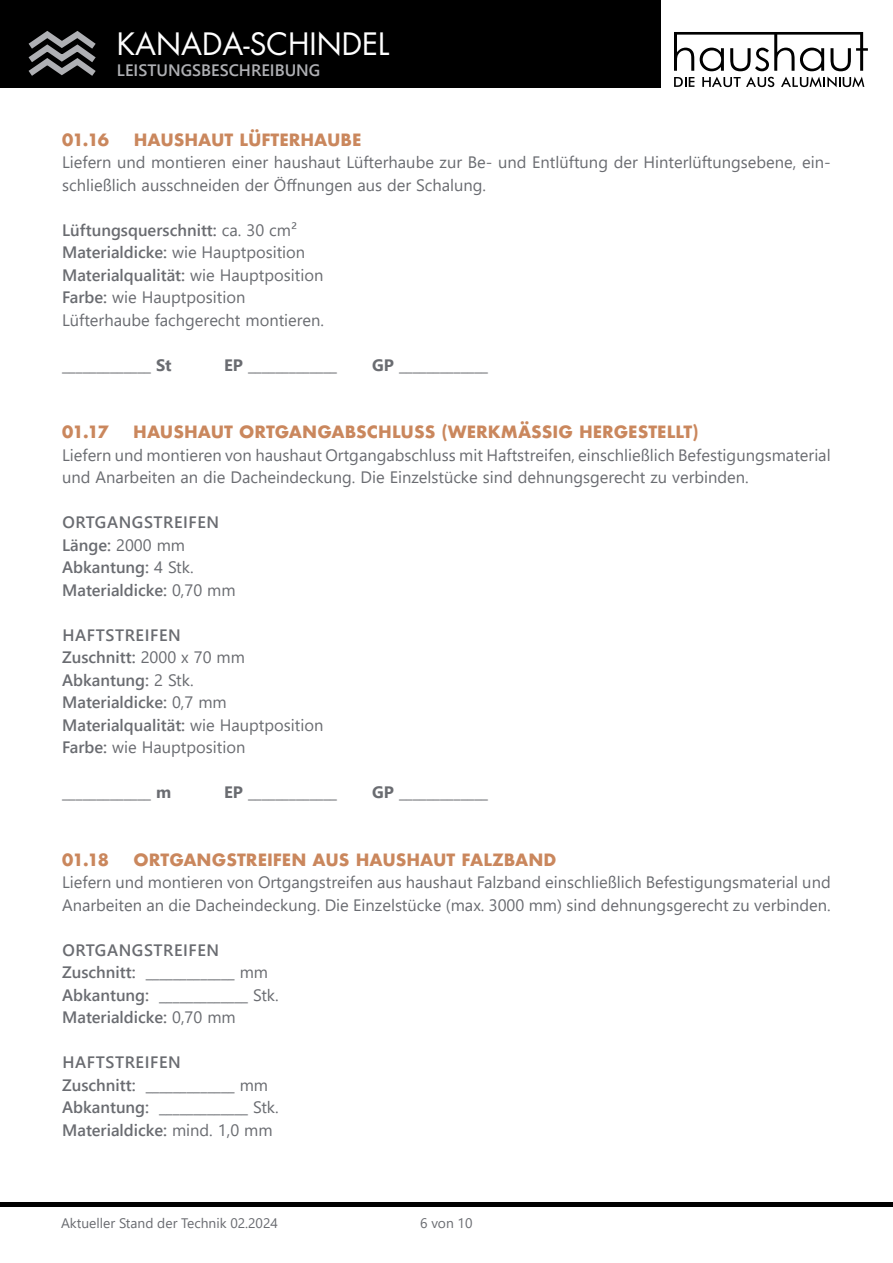
<style>
.page{position:relative;width:893px;height:1263px;background:#fff}
.page>*{position:absolute;margin:0;border:0;box-sizing:border-box;transform-origin:0 0}
.t1{font:30px "Futura";color:#fff}
.t2{font:16.5px/22.5px "Segoe UI";color:#6a6c71}
.t3{font:600 16.5px/22.5px "Segoe UI";color:#6a6c71}
.t4{font:700 16.5px "Futura";color:#ca875d}
.t5{font:700 16.5px "Segoe UI";color:#6a6c71}
.t6{font:600 16.5px "Segoe UI";color:#afb0b4}
.t7{font:13.8px "Segoe UI";color:#6a6c71}
.s1{font-weight:600}
.s2{font-weight:400}
</style>
<div class="page">
<div style="left:1px;top:0;width:660px;height:87px;background:#000"></div>
<svg style="left:28px;top:31px;width:68px;height:45px"></svg>
<svg style="left:674px;top:32px;width:194px;height:39px"></svg>
<svg style="left:674px;top:77px;width:20px;height:10px"></svg>
<svg style="left:781px;top:77px;width:83px;height:10px"></svg>
<svg style="left:702px;top:77px;width:72px;height:10px"></svg>
<hr style="left:0;top:1202px;width:893px;height:4px;background:#000">
<h1 class="t1" style="left:117px;top:23px;width:274px">KANADA-SCHINDEL</h1>
<p class="t6" style="left:117px;top:55px;width:205px">LEISTUNGSBESCHREIBUNG</p>
<p class="t4" style="left:62px;top:127px;width:48px">01.16</p>
<p class="t4" style="left:134px;top:127px;width:229px">HAUSHAUT LÜFTERHAUBE</p>
<p class="t2" style="left:62px;top:149px;width:770px">Liefern und montieren einer haushaut Lüfterhaube zur Be- und Entlüftung der Hinterlüftungsebene, ein&shy;schließlich ausschneiden der Öffnungen aus der Schalung.</p>
<p class="t2" style="left:62px;top:217px;width:264px"><span class="s1">Lüftungsquerschnitt:</span> ca. 30 cm²<br><span class="s1">Materialdicke:</span> wie Hauptposition <span class="s1">Materialqualität:</span> wie Hauptposition <span class="s1">Farbe:</span> wie Hauptposition Lüfterhaube fachgerecht montieren.</p>
<p class="t5" style="left:62px;top:349px;width:111px">_____________ St</p>
<p class="t5" style="left:224px;top:349px;width:114px">EP _____________</p>
<p class="t5" style="left:372px;top:349px;width:117px">GP _____________</p>
<p class="t4" style="left:62px;top:420px;width:48px">01.17</p>
<p class="t4" style="left:133px;top:420px;width:567px">HAUSHAUT ORTGANGABSCHLUSS (WERKMÄSSIG HERGESTELLT)</p>
<p class="t2" style="left:62px;top:442px;width:770px">Liefern und montieren von haushaut Ortgangabschluss mit Haftstreifen, einschließlich Befestigungsmaterial und Anarbeiten an die Dacheindeckung. Die Einzelstücke sind dehnungsgerecht zu verbinden.</p>
<p class="t3" style="left:62px;top:510px;width:175px">ORTGANGSTREIFEN<br>Länge: <span class="s2">2000 mm<br></span>Abkantung: <span class="s2">4 Stk.<br></span>Materialdicke: <span class="s2">0,70 mm</span></p>
<p class="t3" style="left:62px;top:622px;width:263px">HAFTSTREIFEN<br>Zuschnitt: <span class="s2">2000 x 70 mm<br></span>Abkantung: <span class="s2">2 Stk.<br></span>Materialdicke: <span class="s2">0,7 mm<br></span>Materialqualität: <span class="s2">wie Hauptposition<br></span>Farbe: <span class="s2">wie Hauptposition</span></p>
<p class="t5" style="left:62px;top:777px;width:111px">_____________ m</p>
<p class="t5" style="left:224px;top:777px;width:114px">EP _____________</p>
<p class="t5" style="left:372px;top:777px;width:117px">GP _____________</p>
<p class="t4" style="left:62px;top:848px;width:48px">01.18</p>
<p class="t4" style="left:134px;top:848px;width:424px">ORTGANGSTREIFEN AUS HAUSHAUT FALZBAND</p>
<p class="t2" style="left:62px;top:870px;width:770px">Liefern und montieren von Ortgangstreifen aus haushaut Falzband einschließlich Befestigungsmaterial und<br>Anarbeiten an die Dacheindeckung. Die Einzelstücke (max. 3000 mm) sind dehnungsgerecht zu verbinden.</p>
<p class="t3" style="left:62px;top:937px;width:218px">ORTGANGSTREIFEN<br>Zuschnitt: <span class="s2">_____________ mm<br></span>Abkantung: <span class="s2">_____________ Stk.<br></span>Materialdicke: <span class="s2">0,70 mm</span></p>
<p class="t3" style="left:62px;top:1050px;width:218px">HAFTSTREIFEN<br>Zuschnitt: <span class="s2">_____________ mm<br></span>Abkantung: <span class="s2">_____________ Stk.<br></span>Materialdicke: <span class="s2">mind. 1,0 mm</span></p>
<p class="t7" style="left:61px;top:1210px;width:218px">Aktueller Stand der Technik 02.2024</p>
<p class="t7" style="left:420px;top:1210px;width:54px">6 von 10</p>
</div>
